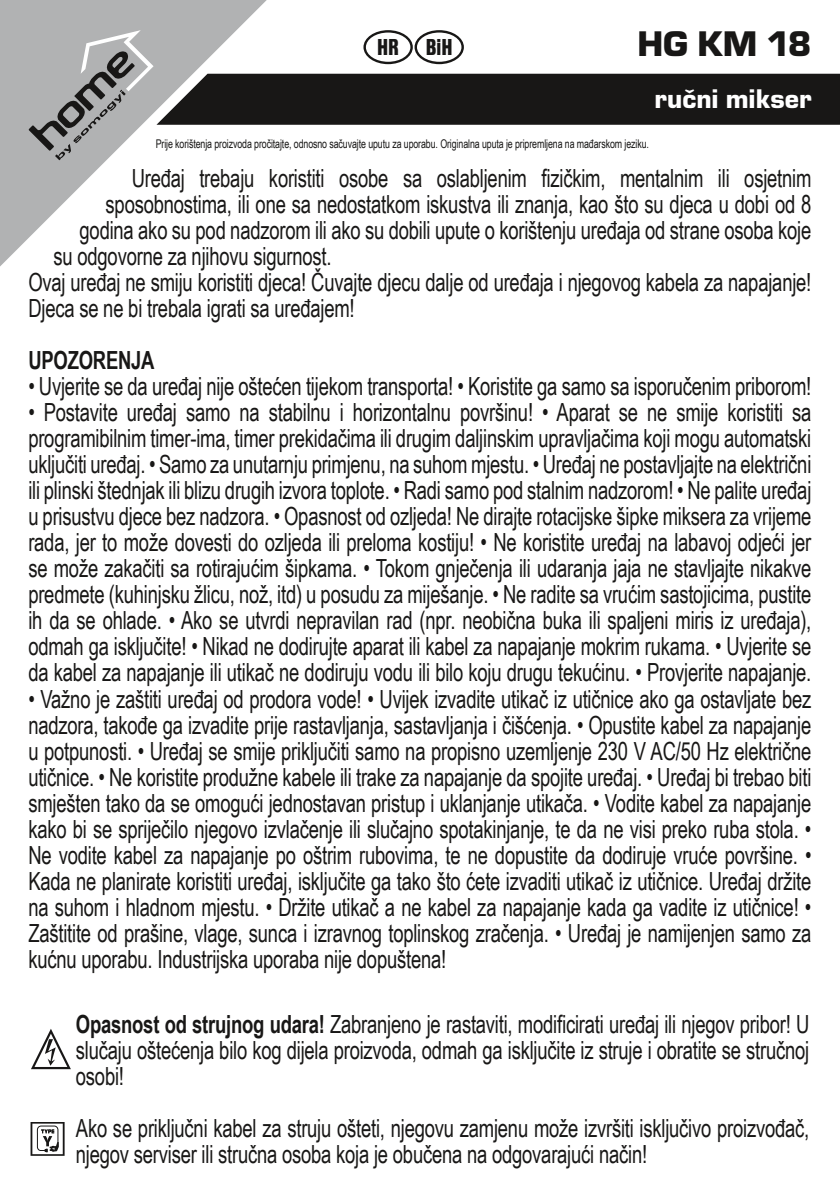
<style>
.page{position:relative;width:840px;height:1191px;background:#fff}
.page>*{position:absolute;margin:0;border:0;box-sizing:border-box;transform-origin:0 0}
.t1{font:37px "Eurostile TEE Blac";color:#181716}
.t2{font:28px "Eurostile TEE Blac";color:#fff}
.t3{font:25px/26px "Arial Narrow";letter-spacing:-.01em;color:#181716;text-align:justify;scale:.9 1}
.t4{font:700 25px "Arial Narrow";letter-spacing:-.01em;color:#181716;scale:.9 1}
.t5{font:24px "Nimbus San DEE Blac Cond";color:#181716}
.t6{font:12px "Arial Narrow";letter-spacing:-.01em;color:#181716;scale:.9 1}
.s1{font-weight:700}
</style>
<div class="page">
<svg style="left:0;top:0;width:267px;height:267px"></svg>
<svg style="left:29px;top:30px;width:810px;height:130px"></svg>
<svg style="left:31px;top:1029px;width:40px;height:40px"></svg>
<svg style="left:31px;top:1122px;width:34px;height:33px"></svg>
<h1 class="t1" style="left:637px;top:24px;width:176px">HG KM 18</h1>
<p class="t2" style="left:654px;top:83px;width:158px">ručni mikser</p>
<p class="t6" style="left:156px;top:135px;width:549px">Prije korištenja proizvoda pročitajte, odnosno sačuvajte uputu za uporabu. Originalna uputa je pripremljena na mađarskom jeziku.</p>
<p class="t3" style="left:132px;top:164px;width:756px">Uređaj trebaju koristiti osobe sa oslabljenim fizičkim, mentalnim ili osjetnim</p>
<p class="t3" style="left:106px;top:190px;width:785px">sposobnostima, ili one sa nedostatkom iskustva ili znanja, kao što su djeca u dobi od 8</p>
<p class="t3" style="left:80px;top:216px;width:814px">godina ako su pod nadzorom ili ako su dobili upute o korištenju uređaja od strane osoba koje</p>
<p class="t3" style="left:53px;top:242px;width:310px">su odgovorne za njihovu sigurnost.</p>
<p class="t3" style="left:28px;top:268px;width:871px">Ovaj uređaj ne smiju koristiti djeca! Čuvajte djecu dalje od uređaja i njegovog kabela za napajanje!</p>
<p class="t3" style="left:28px;top:294px;width:364px">Djeca se ne bi trebala igrati sa uređajem!</p>
<p class="t4" style="left:28px;top:342px;width:142px">UPOZORENJA</p>
<p class="t3" style="left:28px;top:372px;width:871px">• Uvjerite se da uređaj nije oštećen tijekom transporta! • Koristite ga samo sa isporučenim priborom!</p>
<p class="t3" style="left:28px;top:398px;width:871px">• Postavite uređaj samo na stabilnu i horizontalnu površinu! • Aparat se ne smije koristiti sa programibilnim timer-ima, timer prekidačima ili drugim daljinskim upravljačima koji mogu automatski uključiti uređaj. • Samo za unutarnju primjenu, na suhom mjestu. • Uređaj ne postavljajte na električni ili plinski štednjak ili blizu drugih izvora toplote. • Radi samo pod stalnim nadzorom! • Ne palite uređaj u prisustvu djece bez nadzora. • Opasnost od ozljeda! Ne dirajte rotacijske šipke miksera za vrijeme rada, jer to može dovesti do ozljeda ili preloma kostiju! • Ne koristite uređaj na labavoj odjeći jer se može zakačiti sa rotirajućim šipkama. • Tokom gnječenja ili udaranja jaja ne stavljajte nikakve predmete (kuhinjsku žlicu, nož, itd) u posudu za miješanje. • Ne radite sa vrućim sastojicima, pustite ih da se ohlade. • Ako se utvrdi nepravilan rad (npr. neobična buka ili spaljeni miris iz uređaja), odmah ga isključite! • Nikad ne dodirujte aparat ili kabel za napajanje mokrim rukama. • Uvjerite se da kabel za napajanje ili utikač ne dodiruju vodu ili bilo koju drugu tekućinu. • Provjerite napajanje.</p>
<p class="t3" style="left:28px;top:684px;width:871px">• Važno je zaštiti uređaj od prodora vode! • Uvijek izvadite utikač iz utičnice ako ga ostavljate bez nadzora, takođe ga izvadite prije rastavljanja, sastavljanja i čišćenja. • Opustite kabel za napajanje u potpunosti. • Uređaj se smije priključiti samo na propisno uzemljenje 230 V AC/50 Hz električne utičnice. • Ne koristite produžne kabele ili trake za napajanje da spojite uređaj. • Uređaj bi trebao biti smješten tako da se omogući jednostavan pristup i uklanjanje utikača. • Vodite kabel za napajanje kako bi se spriječilo njegovo izvlačenje ili slučajno spotakinjanje, te da ne visi preko ruba stola. • Ne vodite kabel za napajanje po oštrim rubovima, te ne dopustite da dodiruje vruće površine. • Kada ne planirate koristiti uređaj, isključite ga tako što ćete izvaditi utikač iz utičnice. Uređaj držite na suhom i hladnom mjestu. • Držite utikač a ne kabel za napajanje kada ga vadite iz utičnice! • Zaštitite od prašine, vlage, sunca i izravnog toplinskog zračenja. • Uređaj je namijenjen samo za kućnu uporabu. Industrijska uporaba nije dopuštena!</p>
<p class="t5" style="left:377px;top:34px;width:77px">HR BiH</p>
<p class="t3" style="left:76px;top:1009px;width:816px"><span class="s1">Opasnost od strujnog udara!</span> Zabranjeno je rastaviti, modificirati uređaj ili njegov pribor! U slučaju oštećenja bilo kog dijela proizvoda, odmah ga isključite iz struje i obratite se stručnoj osobi!</p>
<p class="t3" style="left:76px;top:1113px;width:815px">Ako se priključni kabel za struju ošteti, njegovu zamjenu može izvršiti isključivo proizvođač, njegov serviser ili stručna osoba koja je obučena na odgovarajući način!</p>
</div>
